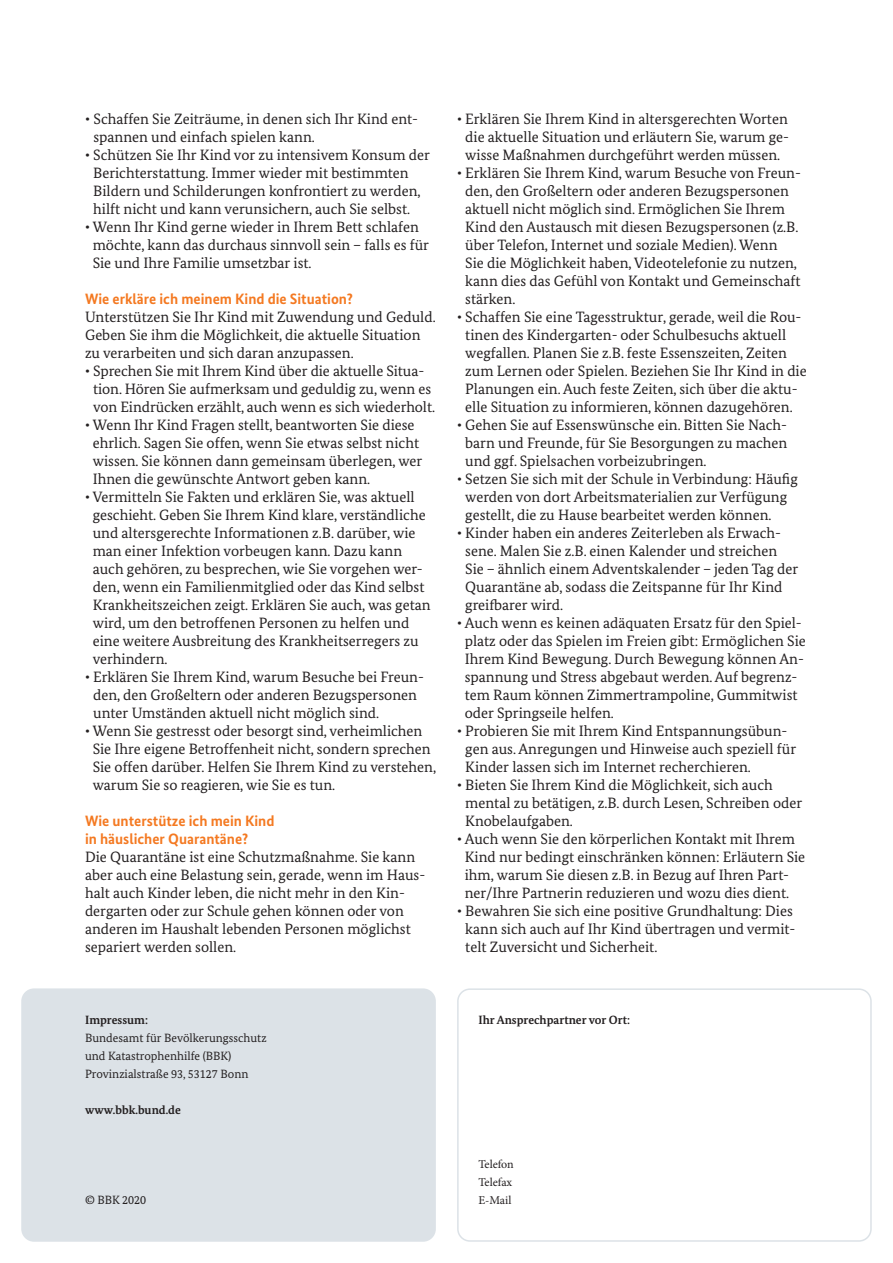
<style>
.page{position:relative;width:893px;height:1263px;background:#fff}
.page>*{position:absolute;margin:0;border:0;box-sizing:border-box;transform-origin:0 0}
.t1{font:15px/18px "Bundes Serif";color:#231f20}
.t2{font:700 15px "Bundes Sans";color:#f47921}
.copy{font:12px/18px "Bundes Serif";color:#231f20}
.copy-2{font:700 12px "Bundes Serif";color:#231f20}
.t3{font:12px "Minion Pro";letter-spacing:-.005em;color:#231f20}
.copy_bold{font:700 12px "Bundes Serif";color:#231f20}
.s1{font-family:"Bundes Sans"}
</style>
<div class="page">
<div style="left:21px;top:988px;width:415px;height:254px;background:#dce2e7;border-radius:13px"></div>
<div style="left:457px;top:988px;width:415px;height:254px;border:2px solid #dce2e7;border-radius:12px"></div>
<p class="t1" style="left:93px;top:110px;width:326px;text-indent:-8px"><span class="s1">•</span> Schaffen Sie Zeiträume, in denen sich Ihr Kind ent&shy;spannen und einfach spielen kann.</p>
<p class="t1" style="left:93px;top:146px;width:338px;text-indent:-8px">• Schützen Sie Ihr Kind vor zu intensivem Konsum der Berichterstattung. Immer wieder mit bestimmten Bildern und Schilderungen konfrontiert zu werden, hilft nicht und kann verunsichern, auch Sie selbst.</p>
<p class="t1" style="left:93px;top:218px;width:338px;text-indent:-8px">• Wenn Ihr Kind gerne wieder in Ihrem Bett schlafen möchte, kann das durchaus sinnvoll sein – falls es für<br>Sie und Ihre Familie umsetzbar ist.</p>
<p class="t2" style="left:85px;top:290px;width:270px">Wie erkläre ich meinem Kind die Situation?</p>
<p class="t1" style="left:85px;top:308px;width:352px">Unterstützen Sie Ihr Kind mit Zuwendung und Geduld.<br>Geben Sie ihm die Möglichkeit, die aktuelle Situation zu verarbeiten und sich daran anzupassen.</p>
<p class="t1" style="left:93px;top:362px;width:343px;text-indent:-8px">• Sprechen Sie mit Ihrem Kind über die aktuelle Situa&shy;tion. Hören Sie aufmerksam und geduldig zu, wenn es von Eindrücken erzählt, auch wenn es sich wiederholt.</p>
<p class="t1" style="left:93px;top:416px;width:331px;text-indent:-8px">• Wenn Ihr Kind Fragen stellt, beantworten Sie diese ehrlich. Sagen Sie offen, wenn Sie etwas selbst nicht wissen. Sie können dann gemeinsam überlegen, wer Ihnen die gewünschte Antwort geben kann.</p>
<p class="t1" style="left:93px;top:488px;width:339px;text-indent:-8px">• Vermitteln Sie Fakten und erklären Sie, was aktuell geschieht. Geben Sie Ihrem Kind klare, verständliche und altersgerechte Informationen z.B. darüber, wie man einer Infektion vorbeugen kann. Dazu kann auch gehören, zu besprechen, wie Sie vorgehen wer&shy;den, wenn ein Familienmitglied oder das Kind selbst Krankheitszeichen zeigt. Erklären Sie auch, was getan wird, um den betroffenen Personen zu helfen und eine weitere Ausbreitung des Krankheitserregers zu verhindern.</p>
<p class="t1" style="left:93px;top:668px;width:332px;text-indent:-8px">• Erklären Sie Ihrem Kind, warum Besuche bei Freun&shy;den, den Großeltern oder anderen Bezugspersonen unter Umständen aktuell nicht möglich sind.</p>
<p class="t1" style="left:93px;top:722px;width:345px;text-indent:-8px">• Wenn Sie gestresst oder besorgt sind, verheimlichen Sie Ihre eigene Betroffenheit nicht, sondern sprechen Sie offen darüber. Helfen Sie Ihrem Kind zu verstehen, warum Sie so reagieren, wie Sie es tun.</p>
<p class="t2" style="left:85px;top:812px;width:191px">Wie unterstütze ich mein Kind</p>
<p class="t2" style="left:85px;top:830px;width:165px">in häuslicher Quarantäne?</p>
<p class="t1" style="left:85px;top:848px;width:340px">Die Quarantäne ist eine Schutzmaßnahme. Sie kann aber auch eine Belastung sein, gerade, wenn im Haus&shy;halt auch Kinder leben, die nicht mehr in den Kin&shy;dergarten oder zur Schule gehen können oder von anderen im Haushalt lebenden Personen möglichst separiert werden sollen.</p>
<p class="t1" style="left:457px;top:110px;width:333px;text-align:center">• Erklären Sie Ihrem Kind in altersgerechten Worten die aktuelle Situation und erläutern Sie, warum ge&shy;wisse Maßnahmen durchgeführt werden müssen.</p>
<p class="t1" style="left:465px;top:164px;width:337px;text-indent:-8px">• Erklären Sie Ihrem Kind, warum Besuche von Freun&shy;den, den Großeltern oder anderen Bezugspersonen aktuell nicht möglich sind. Ermöglichen Sie Ihrem Kind den Austausch mit diesen Bezugspersonen (z.B. über Telefon, Internet und soziale Medien). Wenn<br>Sie die Möglichkeit haben, Videotelefonie zu nutzen, kann dies das Gefühl von Kontakt und Gemeinschaft stärken.</p>
<p class="t1" style="left:465px;top:308px;width:343px;text-indent:-8px">• Schaffen Sie eine Tagesstruktur, gerade, weil die Rou&shy;tinen des Kindergarten- oder Schulbesuchs aktuell wegfallen. Planen Sie z.B. feste Essenszeiten, Zeiten zum Lernen oder Spielen. Beziehen Sie Ihr Kind in die Planungen ein. Auch feste Zeiten, sich über die aktu&shy;elle Situation zu informieren, können dazugehören.</p>
<p class="t1" style="left:465px;top:416px;width:323px;text-align:justify;text-indent:-8px">• Gehen Sie auf Essenswünsche ein. Bitten Sie Nach&shy;barn und Freunde, für Sie Besorgungen zu machen und ggf. Spielsachen vorbeizubringen.</p>
<p class="t1" style="left:465px;top:470px;width:334px;text-indent:-8px">• Setzen Sie sich mit der Schule in Verbindung: Häufig werden von dort Arbeitsmaterialien zur Verfügung gestellt, die zu Hause bearbeitet werden können.</p>
<p class="t1" style="left:465px;top:524px;width:335px;text-indent:-8px">• Kinder haben ein anderes Zeiterleben als Erwach&shy;sene. Malen Sie z.B. einen Kalender und streichen Sie – ähnlich einem Adventskalender – jeden Tag der Quarantäne ab, sodass die Zeitspanne für Ihr Kind greifbarer wird.</p>
<p class="t1" style="left:465px;top:614px;width:343px;text-indent:-8px">• Auch wenn es keinen adäquaten Ersatz für den Spiel&shy;platz oder das Spielen im Freien gibt: Ermöglichen Sie Ihrem Kind Bewegung. Durch Bewegung können An&shy;spannung und Stress abgebaut werden. Auf begrenz&shy;tem Raum können Zimmertrampoline, Gummitwist oder Springseile helfen.</p>
<p class="t1" style="left:465px;top:722px;width:332px;text-indent:-8px">• Probieren Sie mit Ihrem Kind Entspannungsübun&shy;gen aus. Anregungen und Hinweise auch speziell für<br>Kinder lassen sich im Internet recherchieren.</p>
<p class="t1" style="left:465px;top:776px;width:338px;text-indent:-8px">• Bieten Sie Ihrem Kind die Möglichkeit, sich auch mental zu betätigen, z.B. durch Lesen, Schreiben oder<br>Knobelaufgaben.</p>
<p class="t1" style="left:465px;top:830px;width:342px;text-indent:-8px">• Auch wenn Sie den körperlichen Kontakt mit Ihrem Kind nur bedingt einschränken können: Erläutern Sie ihm, warum Sie diesen z.B. in Bezug auf Ihren Part&shy;ner/Ihre Partnerin reduzieren und wozu dies dient.</p>
<p class="t1" style="left:465px;top:902px;width:332px;text-indent:-8px">• Bewahren Sie sich eine positive Grundhaltung: Dies kann sich auch auf Ihr Kind übertragen und vermit&shy;telt Zuversicht und Sicherheit.</p>
<p class="copy_bold" style="left:85px;top:1013px;width:64px">Impressum:</p>
<p class="copy-2" style="left:478px;top:1013px;width:153px">Ihr Ansprechpartner vor Ort:</p>
<p class="copy" style="left:85px;top:1029px;width:183px">Bundesamt für Bevölkerungsschutz und Katastrophenhilfe (BBK)<br>Provinzialstraße 93, 53127 Bonn</p>
<p class="copy-2" style="left:85px;top:1103px;width:97px">www.bbk.bund.de</p>
<p class="copy" style="left:85px;top:1191px;width:63px">© BBK 2020</p>
<p class="t3" style="left:478px;top:1156px;width:37px">Telefon</p>
<p class="t3" style="left:478px;top:1174px;width:35px">Telefax</p>
<p class="t3" style="left:478px;top:1192px;width:35px">E-Mail</p>
</div>
